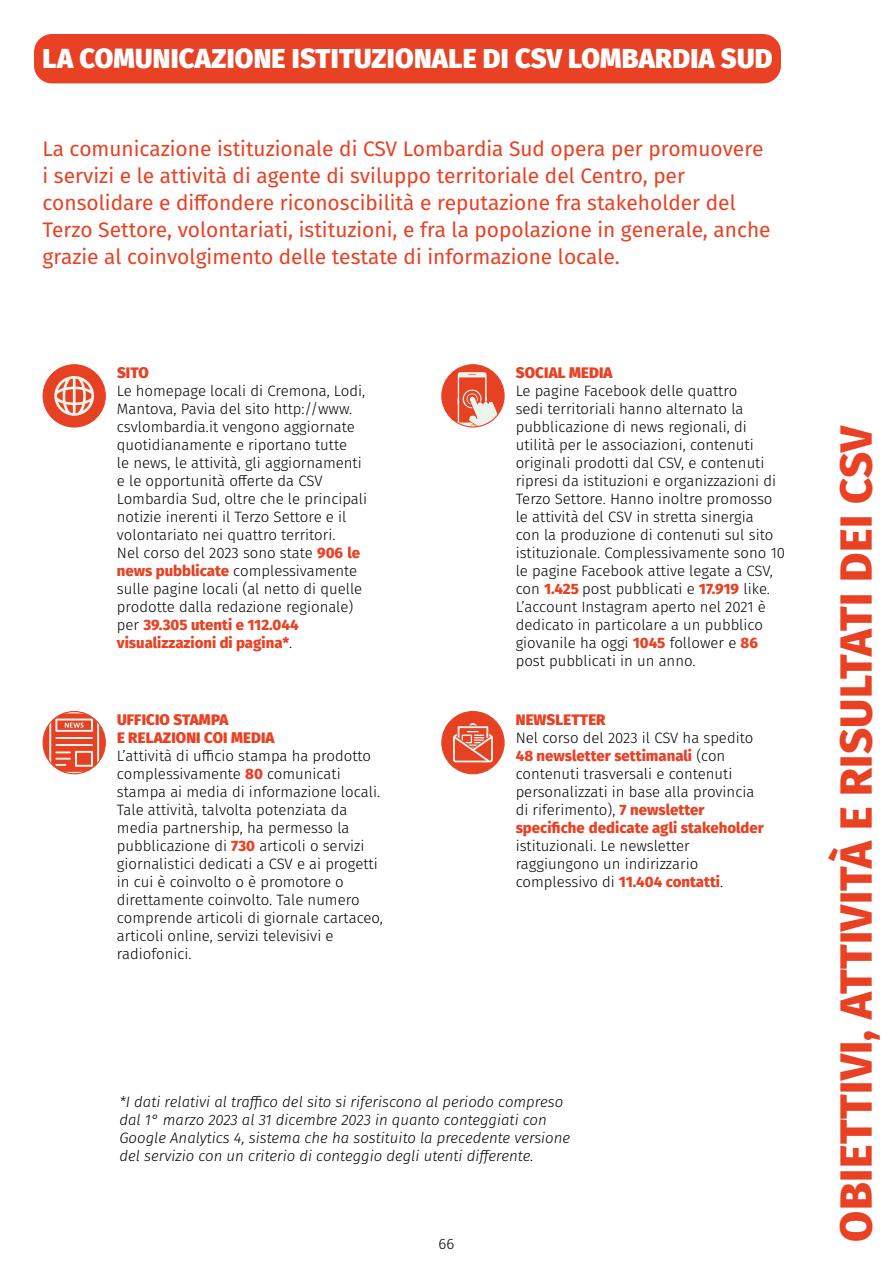
<style>
.page{position:relative;width:893px;height:1263px;background:#fff}
.page>*{position:absolute;margin:0;border:0;box-sizing:border-box;transform-origin:0 0}
.t1{font:800 45px "Fira Sans";letter-spacing:.01em;color:#e84124}
.t2{font:900 27px "Fira Sans";letter-spacing:.01em;color:#fff}
.t3{font:21px/27px "Fira Sans";color:#e84124}
.t4{font:300 15px/18px "Fira Sans";color:#000}
.t5{font:italic 300 15px/18px "Fira Sans";color:#000}
.t6{font:900 15px/18px "Fira Sans";letter-spacing:.01em;color:#e84124}
.s1{font-weight:800;color:#e84124}
</style>
<div class="page">
<div style="left:34px;top:34px;width:747px;height:49px;background:#e84124;border-radius:18px"></div>
<div style="left:442px;top:365px;width:62px;height:62px;background:#e74124;border-radius:31px"></div>
<svg style="left:458px;top:372px;width:41px;height:55px"></svg>
<div style="left:441px;top:364px;width:64px;height:63px;border:1px solid #e84124;border-radius:50%"></div>
<div style="left:43px;top:365px;width:62px;height:62px;background:#e74124;border-radius:31px"></div>
<svg style="left:54px;top:376px;width:40px;height:40px"></svg>
<div style="left:43px;top:364px;width:63px;height:63px;border:1px solid #e84124;border-radius:50%"></div>
<svg style="left:43px;top:711px;width:62px;height:63px"></svg>
<svg style="left:49px;top:711px;width:50px;height:63px;background:#ea816c"></svg>
<div style="left:43px;top:711px;width:63px;height:63px;border:1px solid #e84124;border-radius:50%"></div>
<div style="left:442px;top:711px;width:62px;height:63px;background:#e74124;border-radius:31px"></div>
<svg style="left:453px;top:723px;width:40px;height:39px"></svg>
<div style="left:441px;top:711px;width:64px;height:63px;border:1px solid #e84124;border-radius:50%"></div>
<h2 class="t2" style="left:43px;top:34px;width:731px">LA COMUNICAZIONE ISTITUZIONALE DI CSV LOMBARDIA SUD</h2>
<p class="t3" style="left:43px;top:135px;width:730px">La comunicazione istituzionale di CSV Lombardia Sud opera per promuovere i servizi e le attività di agente di sviluppo territoriale del Centro, per consolidare e diffondere riconoscibilità e reputazione fra stakeholder del Terzo Settore, volontariati, istituzioni, e fra la popolazione in generale, anche grazie al coinvolgimento delle testate di informazione locale.</p>
<p class="t6" style="left:117px;top:362px;width:33px">SITO</p>
<p class="t4" style="left:117px;top:381px;width:252px">Le homepage locali di Cremona, Lodi, Mantova, Pavia del sito http://www. csvlombardia.it vengono aggiornate quotidianamente e riportano tutte<br>le news, le attività, gli aggiornamenti e le opportunità offerte da CSV Lombardia Sud, oltre che le principali notizie inerenti il Terzo Settore e il volontariato nei quattro territori.<br>Nel corso del 2023 sono state <span class="s1">906 le news pubblicate</span> complessivamente sulle pagine locali (al netto di quelle prodotte dalla redazione regionale) per <span class="s1">39.305 utenti e 112.044 visualizzazioni di pagina*</span>.</p>
<p class="t6" style="left:117px;top:709px;width:159px">UFFICIO STAMPA<br>E RELAZIONI COI MEDIA</p>
<p class="t4" style="left:117px;top:747px;width:268px">L’attività di ufficio stampa ha prodotto complessivamente <span class="s1">80</span> comunicati stampa ai media di informazione locali.<br>Tale attività, talvolta potenziata da media partnership, ha permesso la pubblicazione di <span class="s1">730</span> articoli o servizi giornalistici dedicati a CSV e ai progetti in cui è coinvolto o è promotore o direttamente coinvolto. Tale numero comprende articoli di giornale cartaceo, articoli online, servizi televisivi e radiofonici.</p>
<p class="t6" style="left:516px;top:362px;width:98px">SOCIAL MEDIA</p>
<p class="t4" style="left:516px;top:381px;width:271px">Le pagine Facebook delle quattro<br>sedi territoriali hanno alternato la pubblicazione di news regionali, di utilità per le associazioni, contenuti originali prodotti dal CSV, e contenuti ripresi da istituzioni e organizzazioni di Terzo Settore. Hanno inoltre promosso le attività del CSV in stretta sinergia<br>con la produzione di contenuti sul sito istituzionale. Complessivamente sono 10 le pagine Facebook attive legate a CSV, con <span class="s1">1.425</span> post pubblicati e <span class="s1">17.919</span> like.<br>L’account Instagram aperto nel 2021 è dedicato in particolare a un pubblico giovanile ha oggi <span class="s1">1045</span> follower e <span class="s1">86 </span>post pubblicati in un anno.</p>
<p class="t6" style="left:516px;top:709px;width:91px">NEWSLETTER</p>
<p class="t4" style="left:516px;top:729px;width:250px">Nel corso del 2023 il CSV ha spedito <span class="s1">48 newsletter settimanali</span> (con contenuti trasversali e contenuti personalizzati in base alla provincia di riferimento), <span class="s1">7 newsletter specifiche dedicate agli stakeholder</span></p>
<p class="t4" style="left:516px;top:837px;width:209px">istituzionali. Le newsletter raggiungono un indirizzario complessivo di <span class="s1">11.404 contatti</span>.</p>
<p class="t5" style="left:119px;top:1092px;width:452px">*I dati relativi al traffico del sito si riferiscono al periodo compreso dal 1° marzo 2023 al 31 dicembre 2023 in quanto conteggiati con Google Analytics 4, sistema che ha sostituito la precedente versione del servizio con un criterio di conteggio degli utenti differente.</p>
<p class="t4" style="left:439px;top:1234px;width:17px">66</p>
<h1 class="t1" style="left:817px;top:1241px;width:818px;rotate:-90deg">OBIETTIVI, ATTIVITÀ E RISULTATI DEI CSV</h1>
</div>
